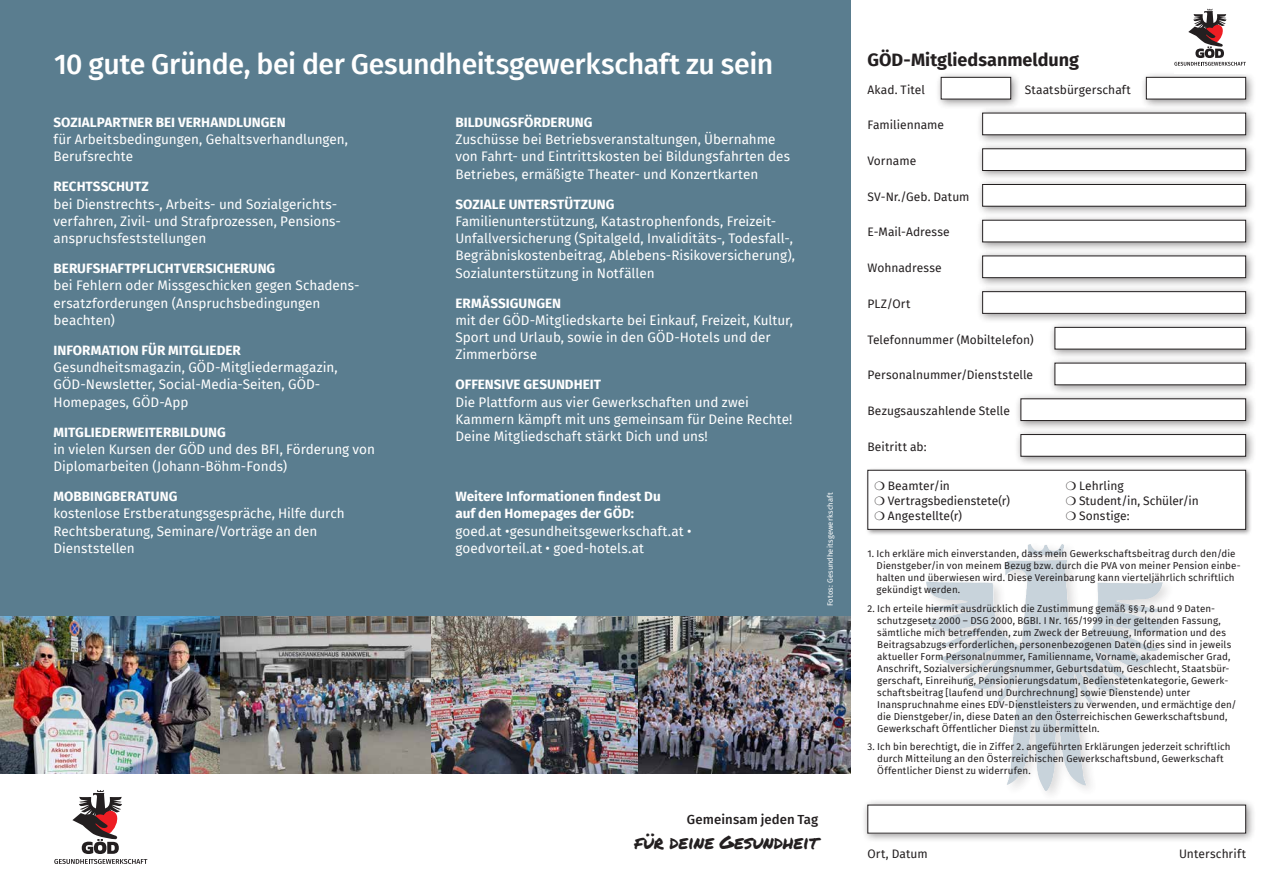
<style>
.page{position:relative;width:1263px;height:893px;background:#fff}
.page>*{position:absolute;margin:0;border:0;box-sizing:border-box;transform-origin:0 0}
.t1{font:500 28.5px "Fira Sans";letter-spacing:-.015em;color:#fff}
.t2{font:18.45px "Permanent Marker";color:#231f20}
.t3{font:700 18px "Fira Sans";color:#231f20}
.t4{font:13.5px/17.2px "Fira Sans";color:#fff}
.t5{font:700 13.5px/17.2px "Fira Sans";color:#fff}
.t6{font:500 13.2px "Fira Sans";letter-spacing:.01em;color:#231f20}
.t7{font:12px/15px "Fira Sans";letter-spacing:.005em;color:#231f20}
.t8{font:9.75px/12px "Fira Sans";letter-spacing:.01em;color:#231f20}
.t9{font:7.5px "Fira Sans";letter-spacing:.02em;color:#fff}
</style>
<div class="page">
<div style="left:0;top:0;width:850px;height:774px;background:#5a7d8f"></div>
<img style="left:638px;top:617px;width:212px;height:157px">
<img style="left:219px;top:617px;width:213px;height:157px">
<img style="left:0;top:617px;width:219px;height:157px">
<img style="left:432px;top:617px;width:206px;height:157px">
<div style="left:921px;top:539px;width:256px;height:265px;background:#231f20;opacity:.2"></div>
<img style="left:1005px;top:544px;width:59px;height:31px">
<div style="left:935px;top:71px;width:86px;height:39px;background:#231f20;opacity:.5"></div>
<div style="left:941px;top:77px;width:70px;height:22px;background:#fff"></div>
<div style="left:941px;top:77px;width:70px;height:22px;border:1px solid #231f20"></div>
<div style="left:1140px;top:71px;width:116px;height:39px;background:#231f20;opacity:.5"></div>
<div style="left:1146px;top:77px;width:100px;height:22px;background:#fff"></div>
<div style="left:1146px;top:77px;width:100px;height:22px;border:1px solid #231f20"></div>
<div style="left:865px;top:467px;width:388px;height:69px;background:#231f20;opacity:.5"></div>
<div style="left:868px;top:470px;width:378px;height:59px;background:#fff"></div>
<div style="left:867px;top:470px;width:379px;height:60px;border:1px solid #231f20"></div>
<div style="left:976px;top:107px;width:280px;height:38px;background:#231f20;opacity:.5"></div>
<div style="left:983px;top:113px;width:263px;height:22px;background:#fff"></div>
<div style="left:976px;top:142px;width:280px;height:39px;background:#231f20;opacity:.5"></div>
<div style="left:983px;top:149px;width:263px;height:21px;background:#fff"></div>
<div style="left:982px;top:148px;width:264px;height:23px;border:1px solid #231f20"></div>
<div style="left:976px;top:178px;width:280px;height:39px;background:#231f20;opacity:.5"></div>
<div style="left:983px;top:184px;width:263px;height:22px;background:#fff"></div>
<div style="left:982px;top:184px;width:264px;height:23px;border:1px solid #231f20"></div>
<div style="left:976px;top:214px;width:280px;height:39px;background:#231f20;opacity:.5"></div>
<div style="left:983px;top:220px;width:263px;height:22px;background:#fff"></div>
<div style="left:976px;top:249px;width:280px;height:39px;background:#231f20;opacity:.5"></div>
<div style="left:983px;top:256px;width:263px;height:22px;background:#fff"></div>
<div style="left:982px;top:256px;width:264px;height:22px;border:1px solid #231f20"></div>
<div style="left:976px;top:285px;width:280px;height:39px;background:#231f20;opacity:.5"></div>
<div style="left:983px;top:292px;width:263px;height:21px;background:#fff"></div>
<div style="left:982px;top:291px;width:264px;height:23px;border:1px solid #231f20"></div>
<div style="left:1048px;top:321px;width:208px;height:39px;background:#231f20;opacity:.5"></div>
<div style="left:1055px;top:327px;width:191px;height:22px;background:#fff"></div>
<div style="left:1054px;top:327px;width:192px;height:22px;border:1px solid #231f20"></div>
<div style="left:1048px;top:357px;width:208px;height:38px;background:#231f20;opacity:.5"></div>
<div style="left:1055px;top:363px;width:191px;height:22px;background:#fff"></div>
<div style="left:1014px;top:392px;width:242px;height:39px;background:#231f20;opacity:.5"></div>
<div style="left:1021px;top:399px;width:225px;height:22px;background:#fff"></div>
<div style="left:1020px;top:398px;width:226px;height:23px;border:1px solid #231f20"></div>
<div style="left:861px;top:799px;width:395px;height:44px;background:#231f20;opacity:.5"></div>
<div style="left:868px;top:805px;width:378px;height:28px;background:#fff"></div>
<div style="left:1014px;top:428px;width:242px;height:39px;background:#231f20;opacity:.5"></div>
<div style="left:1021px;top:434px;width:225px;height:22px;background:#fff"></div>
<div style="left:1020px;top:434px;width:226px;height:23px;border:1px solid #231f20"></div>
<div style="left:1174px;top:9px;width:72px;height:65px;background:#fff"></div>
<svg style="left:1174px;top:9px;width:72px;height:57px"></svg>
<svg style="left:54px;top:790px;width:93px;height:74px"></svg>
<h1 class="t1" style="left:54px;top:41px;width:721px">10 gute Gründe, bei der Gesundheitsgewerkschaft zu sein</h1>
<p class="t5" style="left:54px;top:113px;width:234px">SOZIALPARTNER BEI VERHANDLUNGEN</p>
<p class="t4" style="left:54px;top:130px;width:296px">für Arbeitsbedingungen, Gehaltsverhandlungen,<br>Berufsrechte</p>
<p class="t5" style="left:54px;top:177px;width:97px">RECHTSSCHUTZ</p>
<p class="t4" style="left:54px;top:195px;width:289px">bei Dienstrechts-, Arbeits- und Sozialgerichts&shy;verfahren, Zivil- und Strafprozessen, Pensions&shy;anspruchsfeststellungen</p>
<p class="t5" style="left:54px;top:259px;width:223px">BERUFSHAFTPFLICHTVERSICHERUNG</p>
<p class="t4" style="left:54px;top:277px;width:307px">bei Fehlern oder Missgeschicken gegen Schadens&shy;ersatzforderungen (Anspruchsbedingungen beachten)</p>
<p class="t5" style="left:54px;top:341px;width:189px">INFORMATION FÜR MITGLIEDER</p>
<p class="t4" style="left:54px;top:358px;width:286px">Gesundheitsmagazin, GÖD-Mitgliedermagazin,<br>GÖD-Newsletter, Social-Media-Seiten, GÖD---<br>Homepages, GÖD-App</p>
<p class="t5" style="left:54px;top:422px;width:174px">MITGLIEDERWEITERBILDUNG</p>
<p class="t4" style="left:54px;top:440px;width:323px">in vielen Kursen der GÖD und des BFI, Förderung von<br>Diplomarbeiten (Johann-Böhm-Fonds)</p>
<p class="t5" style="left:54px;top:487px;width:125px">MOBBINGBERATUNG</p>
<p class="t4" style="left:54px;top:505px;width:293px">kostenlose Erstberatungsgespräche, Hilfe durch<br>Rechtsberatung, Seminare/Vorträge an den<br>Dienststellen</p>
<p class="t5" style="left:455px;top:113px;width:139px">BILDUNGSFÖRDERUNG</p>
<p class="t4" style="left:455px;top:130px;width:336px">Zuschüsse bei Betriebsveranstaltungen, Übernahme von Fahrt- und Eintrittskosten bei Bildungsfahrten des<br>Betriebes, ermäßigte Theater- und Konzertkarten</p>
<p class="t5" style="left:455px;top:194px;width:161px">SOZIALE UNTERSTÜTZUNG</p>
<p class="t4" style="left:455px;top:212px;width:341px">Familienunterstützung, Katastrophenfonds, Freizeit-Unfallversicherung (Spitalgeld, Invaliditäts-, Todesfall-, Begräbniskostenbeitrag, Ablebens-Risikoversicherung), Sozialunterstützung in Notfällen</p>
<p class="t5" style="left:455px;top:293px;width:107px">ERMÄSSIGUNGEN</p>
<p class="t4" style="left:455px;top:311px;width:339px">mit der GÖD-Mitgliedskarte bei Einkauf, Freizeit, Kultur,<br>Sport und Urlaub, sowie in den GÖD-Hotels und der<br>Zimmerbörse</p>
<p class="t5" style="left:455px;top:375px;width:147px">OFFENSIVE GESUNDHEIT</p>
<p class="t4" style="left:455px;top:393px;width:338px">Die Plattform aus vier Gewerkschaften und zwei<br>Kammern kämpft mit uns gemeinsam für Deine Rechte!<br>Deine Mitgliedschaft stärkt Dich und uns!</p>
<p class="t5" style="left:455px;top:487px;width:207px">Weitere Informationen findest Du auf den Homepages der GÖD:</p>
<p class="t4" style="left:455px;top:522px;width:237px">goed.at •gesundheitsgewerkschaft.at • goedvorteil.at • goed-hotels.at</p>
<p class="t9" style="left:824px;top:606px;width:116px;rotate:-90deg">Fotos: Gesundheitsgewerkschaft</p>
<p class="t6" style="left:687px;top:809px;width:133px">Gemeinsam jeden Tag</p>
<h2 class="t2" style="left:635px;top:828px;width:185px">FÜR DEINE GESUNDHEIT</h2>
<h3 class="t3" style="left:867px;top:45px;width:213px">GÖD-Mitgliedsanmeldung</h3>
<p class="t7" style="left:867px;top:82px;width:59px">Akad. Titel</p>
<p class="t7" style="left:1025px;top:82px;width:108px">Staatsbürgerschaft</p>
<p class="t7" style="left:867px;top:117px;width:78px">Familienname</p>
<p class="t7" style="left:867px;top:153px;width:50px">Vorname</p>
<p class="t7" style="left:867px;top:189px;width:104px">SV-Nr./Geb. Datum</p>
<p class="t7" style="left:867px;top:224px;width:84px">E-Mail-Adresse</p>
<p class="t7" style="left:867px;top:260px;width:76px">Wohnadresse</p>
<p class="t7" style="left:867px;top:296px;width:44px">PLZ/Ort</p>
<p class="t7" style="left:867px;top:332px;width:168px">Telefonnummer (Mobiltelefon)</p>
<p class="t7" style="left:867px;top:367px;width:167px">Personalnummer/Dienststelle</p>
<p class="t7" style="left:867px;top:403px;width:144px">Bezugsauszahlende Stelle</p>
<p class="t7" style="left:867px;top:439px;width:61px">Beitritt ab:</p>
<p class="t7" style="left:874px;top:478px;width:137px">❍ Beamter/in<br>❍ Vertragsbedienstete(r) ❍ Angestellte(r)</p>
<p class="t7" style="left:1066px;top:478px;width:135px">❍ Lehrling<br>❍ Student/in, Schüler/in ❍ Sonstige:</p>
<p class="t8" style="left:876px;top:547px;width:366px;text-indent:-9px">1. Ich erkläre mich einverstanden, dass mein Gewerkschaftsbeitrag durch den/die Dienstgeber/in von meinem Bezug bzw. durch die PVA von meiner Pension einbe&shy;halten und überwiesen wird. Diese Vereinbarung kann vierteljährlich schriftlich gekündigt werden.</p>
<p class="t8" style="left:877px;top:602px;width:361px;text-indent:-10px">2. Ich erteile hiermit ausdrücklich die Zustimmung gemäß §§ 7, 8 und 9 Daten&shy;schutzgesetz 2000 – DSG 2000, BGBI. I Nr. 165/1999 in der geltenden Fassung, sämtliche mich betreffenden, zum Zweck der Betreuung, Information und des Beitragsabzugs erforderlichen, personenbezogenen Daten (dies sind in jeweils aktueller Form Personalnummer, Familienname, Vorname, akademischer Grad, Anschrift, Sozialversicherungsnummer, Geburtsdatum, Geschlecht, Staatsbür&shy;gerschaft, Einreihung, Pensionierungsdatum, Bedienstetenkategorie, Gewerk&shy;schaftsbeitrag [laufend und Durchrechnung] sowie Dienstende) unter Inanspruchnahme eines EDV-Dienstleisters zu verwenden, und ermächtige den/ die Dienstgeber/in, diese Daten an den Österreichischen Gewerkschaftsbund, Gewerkschaft Öffentlicher Dienst zu übermitteln.</p>
<p class="t8" style="left:877px;top:740px;width:355px;text-indent:-10px">3. Ich bin berechtigt, die in Ziffer 2. angeführten Erklärungen jederzeit schriftlich durch Mitteilung an den Österreichischen Gewerkschaftsbund, Gewerkschaft<br>Öffentlicher Dienst zu widerrufen.</p>
<p class="t7" style="left:867px;top:846px;width:62px">Ort, Datum</p>
<p class="t7" style="left:1179px;top:846px;width:68px">Unterschrift</p>
</div>
